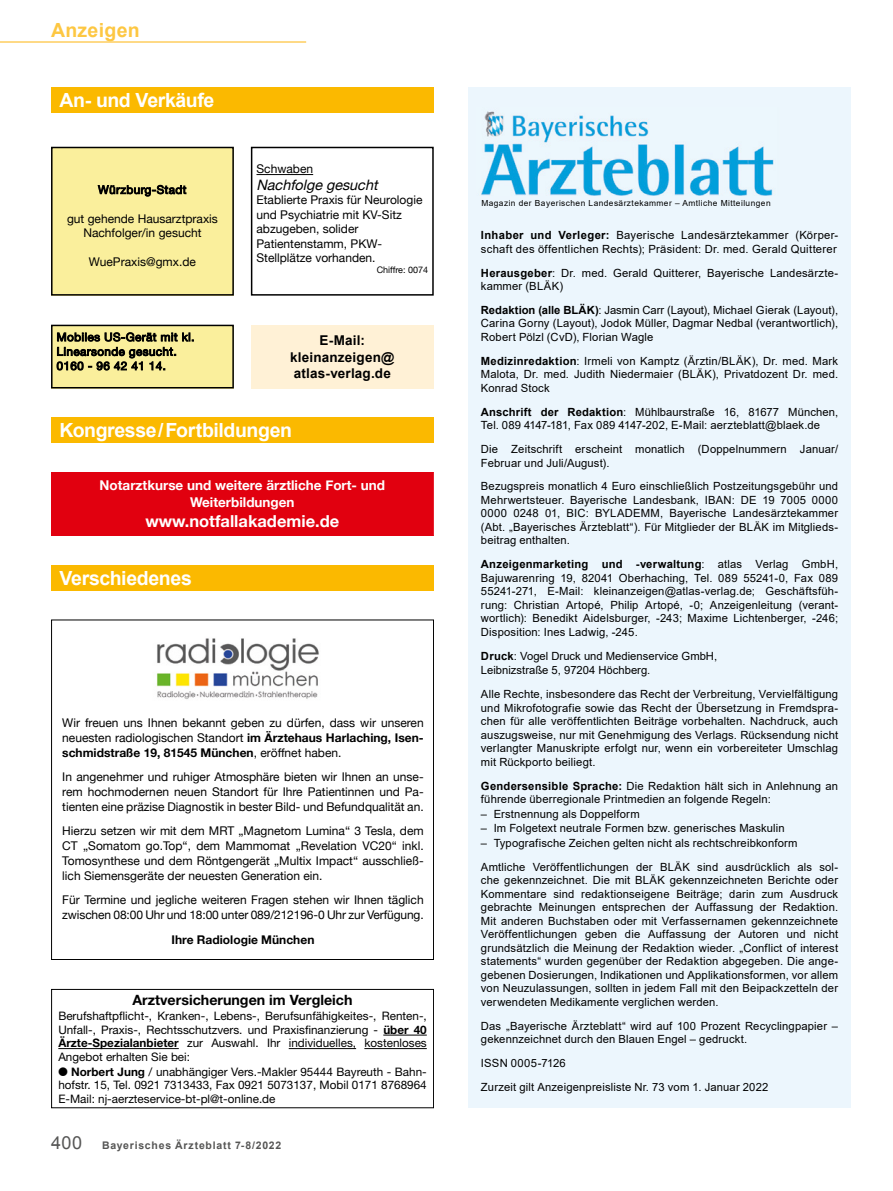
<style>
.page{position:relative;width:893px;height:1191px;background:#fff}
.page>*{position:absolute;margin:0;border:0;box-sizing:border-box;transform-origin:0 0}
.t1{font:700 19.5px "Arial";letter-spacing:-.02em;color:#fff}
.t2{font:700 19.5px "Arial";letter-spacing:.015em;color:#fdc742}
.t3{font:700 16.5px "Helvetica Neue";color:#fff}
.t4{font:italic 14.4px "Helvetica Neue";color:#000}
.t5{font:700 14.25px "Helvetica Neue";color:#000}
.t6{font:700 13.5px/16.6px "Helvetica Neue";color:#fff;text-align:center}
.t7{font:700 13.5px/16.5px "Arial";letter-spacing:.015em;color:#000;text-align:center}
.t8{font:12px/15px "Helvetica Neue";color:#000;text-align:justify}
.t9{font:700 12px "Helvetica Neue";color:#000}
.t10{font:11.7px/13.5px "Helvetica Neue";color:#000;text-align:justify}
.t11{font:11.55px/14.4px "Helvetica Neue";letter-spacing:.04em;color:#000}
.t12{font:11.25px/13.5px "Arial";letter-spacing:.015em;color:#000}
.t13{font:700 10.5px "Arial";letter-spacing:.075em;color:#565655}
.t14{font:9px "Helvetica Neue";color:#000}
.t15{font:8.4px "Arial";letter-spacing:.05em;color:#000}
.s1{font-weight:700}
.s2{font-family:"Monotype Sorts"}
.s3{font-weight:400;font-size:18px}
</style>
<div class="page">
<hr style="left:0;top:41px;width:306px;height:2px;background:#fece5f">
<div style="left:468px;top:87px;width:383px;height:1021px;background:#ecf6fd"></div>
<img style="left:481px;top:111px;width:293px;height:84px">
<div style="left:51px;top:565px;width:383px;height:25px;background:#fbb900"></div>
<div style="left:51px;top:417px;width:383px;height:26px;background:#fbb900"></div>
<div style="left:51px;top:472px;width:382px;height:63px;background:#e1000f"></div>
<div style="left:51px;top:472px;width:383px;height:64px;border:1px solid #e1000f"></div>
<hr style="left:383px;top:1034px;width:44px;height:1px;background:#000">
<hr style="left:58px;top:1048px;width:121px;height:1px;background:#000">
<hr style="left:289px;top:1048px;width:67px;height:1px;background:#000">
<hr style="left:364px;top:1048px;width:63px;height:1px;background:#000">
<div style="left:51px;top:989px;width:383px;height:119px;border:1px solid #000"></div>
<div style="left:51px;top:619px;width:383px;height:341px;border:1px solid #000"></div>
<img style="left:156px;top:638px;width:163px;height:62px">
<div style="left:251px;top:325px;width:183px;height:63px;background:#fff1d6"></div>
<div style="left:51px;top:87px;width:383px;height:26px;background:#fbb900"></div>
<div style="left:51px;top:325px;width:183px;height:63px;background:#faef9c"></div>
<div style="left:51px;top:325px;width:183px;height:63px;border:2px solid #000"></div>
<div style="left:51px;top:147px;width:183px;height:149px;background:#faef9c"></div>
<div style="left:51px;top:147px;width:183px;height:149px;border:2px solid #000"></div>
<hr style="left:256px;top:174px;width:57px;height:1px;background:#000">
<div style="left:251px;top:147px;width:183px;height:149px;border:2px solid #000"></div>
<h1 class="t2" style="left:51px;top:17px;width:90px">Anzeigen</h1>
<h1 class="t1" style="left:60px;top:87px;width:156px">An- und Verkäufe</h1>
<p class="t11" style="left:98px;top:183px;width:90px">Würzburg-Stadt</p>
<p class="t8" style="left:67px;top:212px;width:152px;line-height:14.4px;text-align:center">gut gehende Hausarztpraxis<br>Nachfolger/in gesucht</p>
<p class="t8" style="left:89px;top:255px;width:108px">WuePraxis@gmx.de</p>
<p class="t11" style="left:57px;top:330px;width:139px">Mobiles US-Gerät mit kl.<br>Linearsonde gesucht.<br>0160 - 96 42 41 14.</p>
<p class="t8" style="left:256px;top:162px;width:58px">Schwaben</p>
<p class="t4" style="left:256px;top:174px;width:127px">Nachfolgegesucht</p>
<p class="t8" style="left:256px;top:194px;width:167px;line-height:14.4px;text-align:left">Etablierte Praxis für Neurologie und Psychiatrie mit KV-Sitz abzugeben, solider<br>Patientenstamm, PKW-<br>Stellplätze vorhanden.</p>
<p class="t14" style="left:377px;top:263px;width:53px">Chiffre: 0074</p>
<p class="t7" style="left:290px;top:332px;width:106px">E-Mail: kleinanzeigen@ atlas-verlag.de</p>
<h1 class="t1" style="left:60px;top:417px;width:234px">Kongresse/Fortbildungen</h1>
<p class="t6" style="left:100px;top:477px;width:287px">Notarztkurse und weitere ärztliche Fort- und<br>Weiterbildungen</p>
<h2 class="t3" style="left:145px;top:508px;width:195px">www.notfallakademie.de</h2>
<h1 class="t1" style="left:60px;top:565px;width:134px">Verschiedenes</h1>
<p class="t8" style="left:62px;top:715px;width:363px">Wir freuen uns Ihnen bekannt geben zu dürfen, dass wir unseren neuesten radiologischen Standort <span class="s1">im Ärztehaus Harlaching, Isen&shy;schmidstraße 19, 81545 München</span>, eröffnet haben.</p>
<p class="t8" style="left:62px;top:769px;width:363px">In angenehmer und ruhiger Atmosphäre bieten wir Ihnen an unse&shy;rem hochmodernen neuen Standort für Ihre Patientinnen und Pa&shy;tienten eine präzise Diagnostik in bester Bild- und Befundqualität an.</p>
<p class="t8" style="left:62px;top:823px;width:363px">Hierzu setzen wir mit dem MRT „Magnetom Lumina“ 3 Tesla, dem CT „Somatom go.Top“, dem Mammomat „Revelation VC20“ inkl.<br>Tomosynthese und dem Röntgengerät „Multix Impact“ ausschließ&shy;lich Siemensgeräte der neuesten Generation ein.</p>
<p class="t8" style="left:62px;top:892px;width:363px">Für Termine und jegliche weiteren Fragen stehen wir Ihnen täglich zwischen 08:00 Uhr und 18:00 unter 089/212196-0 Uhr zur Verfügung.</p>
<p class="t9" style="left:172px;top:930px;width:144px">Ihre Radiologie München</p>
<p class="t5" style="left:133px;top:991px;width:222px">Arztversicherungen im Vergleich</p>
<p class="t10" style="left:58px;top:1009px;width:370px">Berufshaftpflicht-, Kranken-, Lebens-, Berufsunfähigkeites-, Renten-, Unfall-, Praxis-, Rechtsschutzvers. und Praxisfinanzierung - <span class="s1">über 40<br>Ärzte-Spezialanbieter</span> zur Auswahl. Ihr individuelles, kostenloses Angebot erhalten Sie bei:</p>
<p class="t10" style="left:58px;top:1064px;width:370px"><span class="s2">l</span> <span class="s1">Norbert Jung</span> / unabhängiger Vers.-Makler 95444 Bayreuth - Bahn&shy;hofstr. 15, Tel. 0921 7313433, Fax 0921 5073137, Mobil 0171 8768964<br>E-Mail: nj-aerzteservice-bt-pl@t-online.de</p>
<p class="t13" style="left:51px;top:1138px;width:232px"><span class="s3">400</span> Bayerisches Ärzteblatt 7-8/2022</p>
<p class="t15" style="left:481px;top:197px;width:291px">Magazin der Bayerischen Landesärztekammer – Amtliche Mitteilungen</p>
<p class="t12" style="left:481px;top:228px;width:359px"><span class="s1">Inhaber und Verleger:</span> Bayerische Landesärztekammer (Körper&shy;schaft des öffentlichen Rechts); Präsident: Dr. med. Gerald Quitterer</p>
<p class="t12" style="left:481px;top:266px;width:359px"><span class="s1">Herausgeber</span>: Dr. med. Gerald Quitterer, Bayerische Landesärzte&shy;kammer (BLÄK)</p>
<p class="t12" style="left:481px;top:303px;width:359px;text-align:justify"><span class="s1">Redaktion (alle BLÄK)</span>: Jasmin Carr (Layout), Michael Gierak (Layout), Carina Gorny (Layout), Jodok Müller, Dagmar Nedbal (verantwortlich), Robert Pölzl (CvD), Florian Wagle</p>
<p class="t12" style="left:481px;top:354px;width:359px;text-align:justify"><span class="s1">Medizinredaktion</span>: Irmeli von Kamptz (Ärztin/BLÄK), Dr. med. Mark Malota, Dr. med. Judith Niedermaier (BLÄK), Privatdozent Dr. med.<br>Konrad Stock</p>
<p class="t12" style="left:481px;top:405px;width:359px"><span class="s1">Anschrift der Redaktion</span>: Mühlbaurstraße 16, 81677 München,<br>Tel. 089 4147-181, Fax 089 4147-202, E-Mail: aerzteblatt@blaek.de</p>
<p class="t12" style="left:481px;top:442px;width:359px">Die Zeitschrift erscheint monatlich (Doppelnummern Januar/<br>Februar und Juli/August).</p>
<p class="t12" style="left:481px;top:479px;width:359px;text-align:justify">Bezugspreis monatlich 4 Euro einschließlich Postzeitungsgebühr und Mehrwertsteuer. Bayerische Landesbank, IBAN: DE 19 7005 0000<br>0000 0248 01, BIC: BYLADEMM, Bayerische Landesärztekammer (Abt. „Bayerisches Ärzteblatt“). Für Mitglieder der BLÄK im Mitglieds&shy;beitrag enthalten.</p>
<p class="t12" style="left:481px;top:557px;width:359px;text-align:justify"><span class="s1">Anzeigenmarketing und -verwaltung</span>: atlas Verlag GmbH, Bajuwarenring 19, 82041 Oberhaching, Tel. 089 55241-0, Fax 089<br>55241-271, E-Mail: kleinanzeigen@atlas-verlag.de; Geschäftsfüh&shy;rung: Christian Artopé, Philip Artopé, -0; Anzeigenleitung (verant&shy;wortlich): Benedikt Aidelsburger, -243; Maxime Lichtenberger, -246; Disposition: Ines Ladwig, -245.</p>
<p class="t12" style="left:481px;top:648px;width:238px;line-height:14.5px"><span class="s1">Druck</span>: Vogel Druck und Medienservice GmbH,<br>Leibnizstraße 5, 97204 Höchberg.</p>
<p class="t12" style="left:481px;top:687px;width:359px;text-align:justify">Alle Rechte, insbesondere das Recht der Verbreitung, Vervielfältigung und Mikrofotografie sowie das Recht der Übersetzung in Fremdspra&shy;chen für alle veröffentlichten Beiträge vorbehalten. Nachdruck, auch auszugsweise, nur mit Genehmigung des Verlags. Rücksendung nicht verlangter Manuskripte erfolgt nur, wenn ein vorbereiteter Umschlag mit Rückporto beiliegt.</p>
<p class="t12" style="left:481px;top:779px;width:359px"><span class="s1">Gendersensible Sprache:</span> Die Redaktion hält sich in Anlehnung an führende überregionale Printmedien an folgende Regeln:</p>
<p class="t12" style="left:481px;top:807px;width:160px">– Erstnennung als Doppelform</p>
<p class="t12" style="left:481px;top:821px;width:305px">– Im Folgetext neutrale Formen bzw. generisches Maskulin</p>
<p class="t12" style="left:481px;top:831px;width:359px;line-height:23.9px">– Typografische Zeichen gelten nicht als rechtschreibkonform<br>Amtliche Veröffentlichungen der BLÄK sind ausdrücklich als sol-</p>
<p class="t12" style="left:481px;top:873px;width:359px;text-align:justify">che gekennzeichnet. Die mit BLÄK gekennzeichneten Berichte oder Kommentare sind redaktionseigene Beiträge; darin zum Ausdruck gebrachte Meinungen entsprechen der Auffassung der Redaktion.<br>Mit anderen Buchstaben oder mit Verfassernamen gekennzeichnete Veröffentlichungen geben die Auffassung der Autoren und nicht grundsätzlich die Meinung der Redaktion wieder. „Conflict of interest statements“ wurden gegenüber der Redaktion abgegeben. Die ange&shy;gebenen Dosierungen, Indikationen und Applikationsformen, vor allem von Neuzulassungen, sollten in jedem Fall mit den Beipackzetteln der verwendeten Medikamente verglichen werden.</p>
<p class="t12" style="left:481px;top:1018px;width:359px">Das „Bayerische Ärzteblatt“ wird auf 100 Prozent Recyclingpapier – gekennzeichnet durch den Blauen Engel – gedruckt.</p>
<p class="t12" style="left:481px;top:1051px;width:289px;line-height:23.9px">ISSN 0005-7126<br>Zurzeit gilt Anzeigenpreisliste Nr. 73 vom 1. Januar 2022</p>
</div>
